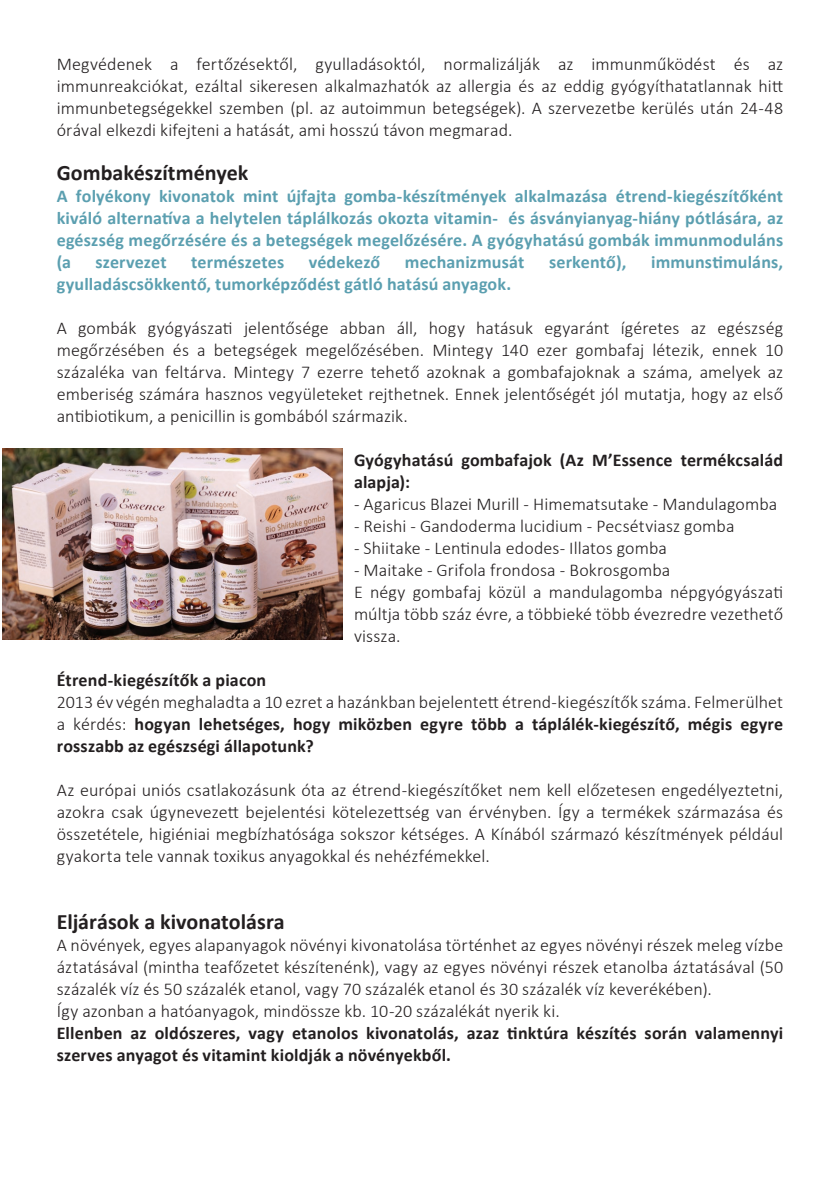
<style>
.page{position:relative;width:840px;height:1191px;background:#fff}
.page>*{position:absolute;margin:0;border:0;box-sizing:border-box;transform-origin:0 0}
.t1{font:700 22px "Calibri";color:#231f20}
.t2{font:300 18px/22px "Calibri";letter-spacing:.005em;color:#231f20;text-align:justify}
.t3{font:700 18px/22px "Calibri";letter-spacing:.01em;color:#231f20}
.t4{font:700 18px/22px "Calibri";letter-spacing:.01em;color:#5b9fb0;text-align:justify}
.s1{font-weight:300}
</style>
<div class="page">
<img style="left:3px;top:448px;width:339px;height:191px">
<p class="t2" style="left:57px;top:53px;width:727px">Megvédenek a fertőzésektől, gyulladásoktól, normalizálják az immunműködést és az immunreakciókat, ezáltal sikeresen alkalmazhatók az allergia és az eddig gyógyíthatatlannak hitt immunbetegségekkel szemben (pl. az autoimmun betegségek). A szervezetbe kerülés után 24-48 órával elkezdi kifejteni a hatását, ami hosszú távon megmarad.</p>
<p class="t1" style="left:57px;top:157px;width:193px">Gombakészítmények</p>
<p class="t4" style="left:57px;top:185px;width:727px">A folyékony kivonatok mint újfajta gomba-készítmények alkalmazása étrend-kiegészítőként kiváló alternatíva a helytelen táplálkozás okozta vitamin- és ásványianyag-hiány pótlására, az egészség megőrzésére és a betegségek megelőzésére. A gyógyhatású gombák immunmoduláns (a</p>
<p class="t4" style="left:95px;top:251px;width:73px">szervezet</p>
<p class="t4" style="left:191px;top:251px;width:94px">természetes</p>
<p class="t4" style="left:308px;top:251px;width:73px">védekező</p>
<p class="t4" style="left:404px;top:251px;width:121px">mechanizmusát</p>
<p class="t4" style="left:548px;top:251px;width:79px">serkentő),</p>
<p class="t4" style="left:650px;top:251px;width:133px">immunstimuláns,</p>
<p class="t4" style="left:57px;top:273px;width:456px">gyulladáscsökkentő, tumorképződést gátló hatású anyagok.</p>
<p class="t2" style="left:57px;top:317px;width:727px">A gombák gyógyászati jelentősége abban áll, hogy hatásuk egyaránt ígéretes az egészség megőrzésében és a betegségek megelőzésében. Mintegy 140 ezer gombafaj létezik, ennek 10 százaléka van feltárva. Mintegy 7 ezerre tehető azoknak a gombafajoknak a száma, amelyek az emberiség számára hasznos vegyületeket rejthetnek. Ennek jelentőségét jól mutatja, hogy az első antibiotikum, a penicillin is gombából származik.</p>
<p class="t3" style="left:354px;top:449px;width:430px">Gyógyhatású gombafajok (Az M’Essence termékcsalád alapja):</p>
<p class="t2" style="left:354px;top:493px;width:425px">- Agaricus Blazei Murill - Himematsutake - Mandulagomba</p>
<p class="t2" style="left:354px;top:515px;width:382px">- Reishi - Gandoderma lucidium - Pecsétviasz gomba</p>
<p class="t2" style="left:354px;top:537px;width:314px">- Shiitake - Lentinula edodes- Illatos gomba</p>
<p class="t2" style="left:354px;top:559px;width:430px;text-align:left">- Maitake - Grifola frondosa - Bokrosgomba<br>E négy gombafaj közül a mandulagomba népgyógyászati múltja több száz évre, a többieké több évezredre vezethető vissza.</p>
<p class="t3" style="left:57px;top:669px;width:211px">Étrend-kiegészítők a piacon</p>
<p class="t3" style="left:57px;top:691px;width:727px;text-align:justify"><span class="s1">2013 év végén meghaladta a 10 ezret a hazánkban bejelentett étrend-kiegészítők száma. Felmerülhet a kérdés:</span> hogyan lehetséges, hogy miközben egyre több a táplálék-kiegészítő, mégis egyre rosszabb az egészségi állapotunk?</p>
<p class="t2" style="left:57px;top:779px;width:727px">Az európai uniós csatlakozásunk óta az étrend-kiegészítőket nem kell előzetesen engedélyeztetni, azokra csak úgynevezett bejelentési kötelezettség van érvényben. Így a termékek származása és összetétele, higiéniai megbízhatósága sokszor kétséges. A Kínából származó készítmények például gyakorta tele vannak toxikus anyagokkal és nehézfémekkel.</p>
<p class="t1" style="left:57px;top:905px;width:229px">Eljárások a kivonatolásra</p>
<p class="t2" style="left:57px;top:933px;width:727px;text-align:left">A növények, egyes alapanyagok növényi kivonatolása történhet az egyes növényi részek meleg vízbe áztatásával (mintha teafőzetet készítenénk), vagy az egyes növényi részek etanolba áztatásával (50 százalék víz és 50 százalék etanol, vagy 70 százalék etanol és 30 százalék víz keverékében).<br>Így azonban a hatóanyagok, mindössze kb. 10-20 százalékát nyerik ki.</p>
<p class="t3" style="left:57px;top:1021px;width:727px">Ellenben az oldószeres, vagy etanolos kivonatolás, azaz tinktúra készítés során valamennyi szerves anyagot és vitamint kioldják a növényekből.</p>
</div>
